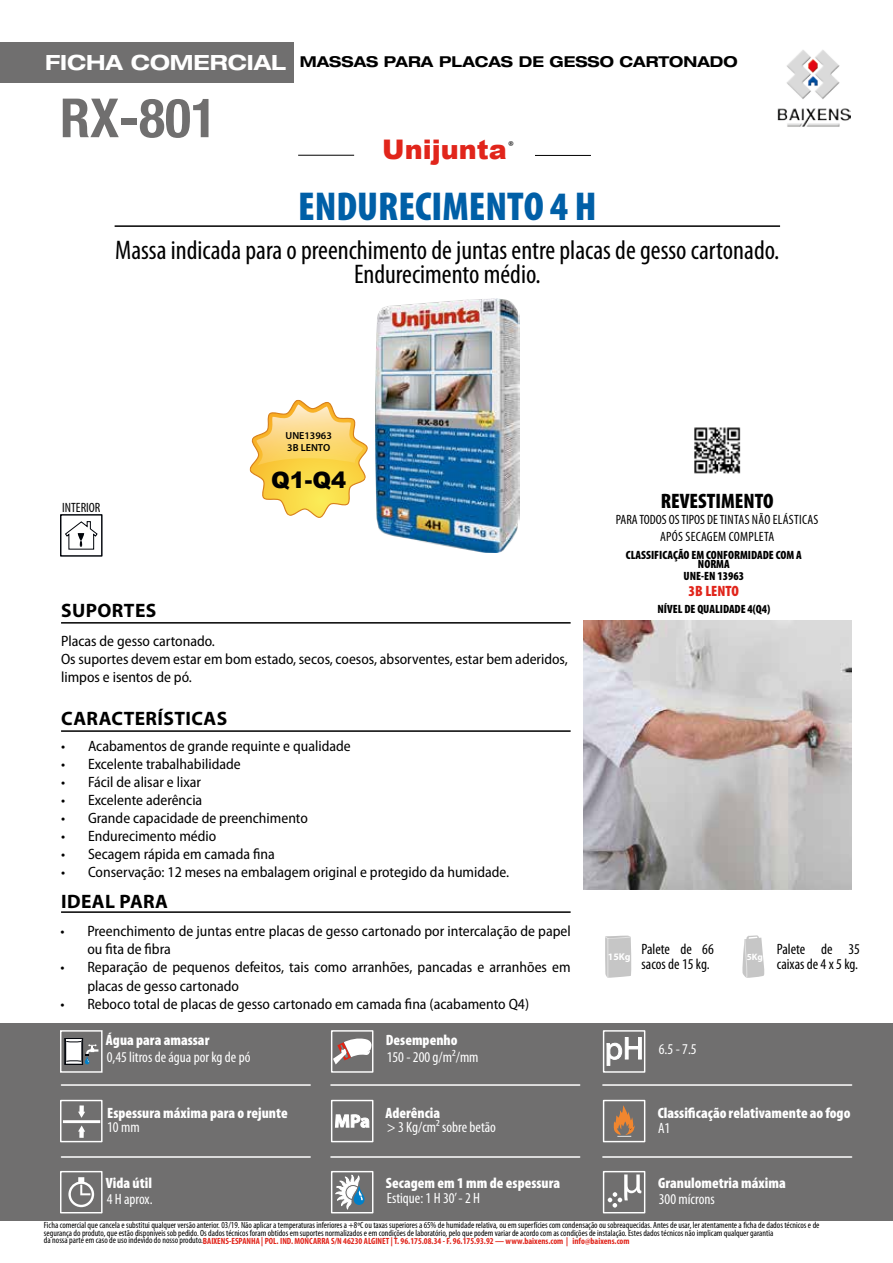
<style>
.page{position:relative;width:893px;height:1263px;background:#fff}
.page>*{position:absolute;margin:0;border:0;box-sizing:border-box;transform-origin:0 0}
.t1{font:700 condensed 54px "Helvetica Neue";color:#706f6f}
.t2{font:900 condensed 40.5px "Myriad Pro";color:#005fa7}
.t3{font:condensed 27px/24px "Myriad Pro";color:#000;text-align:center}
.t4{font:900 27px "Arial";color:#e1251b}
.t5{font:900 22.5px "Arial";color:#000}
.t6{font:700 expanded 21px "Helvetica Neue";color:#fff}
.t7{font:900 condensed 21px "Myriad Pro";color:#000}
.t8{font:700 19.5px "Myriad Pro";letter-spacing:.02em;color:#000}
.t9{font:semi-condensed 15px/18px "Myriad Pro";color:#000}
.t10{font:900 condensed 15px "Myriad Pro";color:#fff}
.t11{font:condensed 15px "Myriad Pro";color:#fff}
.t12{font:condensed 15px/15px "Myriad Pro";color:#000;text-align:right}
.t13{font:700 expanded 15px "Helvetica Neue";color:#000}
.t14{font:900 condensed 15px "Myriad Pro";color:#e1251b}
.t15{font:condensed 13.5px/16.5px "Myriad Pro";letter-spacing:.01em;color:#000;text-align:center}
.t16{font:900 condensed 12px/9px "Myriad Pro";color:#000;text-align:center}
.t17{font:600 10.2px/12.3px "Myriad Pro";color:#000}
.t18{font:condensed 9px/7.9px "Myriad Pro";color:#000}
.s1{font-weight:700;color:#e1251b}
</style>
<div class="page">
<div style="left:0;top:43px;width:294px;height:40px;background:#706f6f"></div>
<hr style="left:115px;top:225px;width:665px;height:2px;background:#000">
<div style="left:0;top:1023px;width:893px;height:197px;background:#706f6f"></div>
<div style="left:331px;top:1030px;width:42px;height:43px;border:1px solid #fff"></div>
<svg style="left:333px;top:1037px;width:39px;height:27px"></svg>
<div style="left:331px;top:1100px;width:42px;height:42px;border:1px solid #fff"></div>
<svg style="left:335px;top:1114px;width:35px;height:14px"></svg>
<div style="left:331px;top:1171px;width:42px;height:42px;border:1px solid #fff"></div>
<svg style="left:335px;top:1172px;width:30px;height:41px"></svg>
<hr style="left:331px;top:1156px;width:249px;height:2px;background:#fff">
<div style="left:603px;top:1030px;width:42px;height:43px;border:1px solid #fff"></div>
<svg style="left:606px;top:1037px;width:36px;height:29px"></svg>
<div style="left:603px;top:1100px;width:42px;height:42px;border:1px solid #fff"></div>
<svg style="left:613px;top:1105px;width:22px;height:32px"></svg>
<div style="left:603px;top:1171px;width:42px;height:42px;border:1px solid #fff"></div>
<svg style="left:608px;top:1174px;width:33px;height:33px"></svg>
<hr style="left:603px;top:1156px;width:249px;height:2px;background:#fff">
<div style="left:60px;top:1030px;width:43px;height:43px;border:1px solid #fff"></div>
<svg style="left:65px;top:1038px;width:33px;height:26px"></svg>
<div style="left:60px;top:1100px;width:43px;height:42px;border:1px solid #fff"></div>
<div style="left:63px;top:1120px;width:37px;height:3px;border:1px solid #fff"></div>
<svg style="left:78px;top:1105px;width:7px;height:13px"></svg>
<svg style="left:78px;top:1125px;width:7px;height:13px"></svg>
<div style="left:60px;top:1171px;width:43px;height:42px;border:1px solid #fff"></div>
<svg style="left:68px;top:1177px;width:26px;height:30px"></svg>
<hr style="left:61px;top:1156px;width:249px;height:2px;background:#fff">
<hr style="left:331px;top:1084px;width:249px;height:2px;background:#fff">
<hr style="left:603px;top:1084px;width:249px;height:2px;background:#fff">
<hr style="left:61px;top:1084px;width:249px;height:2px;background:#fff">
<hr style="left:298px;top:155px;width:56px;height:1px;background:#000">
<hr style="left:535px;top:155px;width:56px;height:1px;background:#000">
<img style="left:778px;top:50px;width:72px;height:77px">
<img style="left:375px;top:299px;width:145px;height:253px">
<img style="left:583px;top:621px;width:268px;height:268px">
<img style="left:694px;top:427px;width:47px;height:47px">
<svg style="left:250px;top:400px;width:118px;height:118px"></svg>
<svg style="left:742px;top:935px;width:22px;height:43px"></svg>
<svg style="left:605px;top:935px;width:26px;height:43px"></svg>
<div style="left:60px;top:514px;width:43px;height:43px;border:1px solid #01040a"></div>
<svg style="left:65px;top:521px;width:33px;height:29px"></svg>
<hr style="left:61px;top:622px;width:510px;height:2px;background:#000">
<hr style="left:61px;top:730px;width:510px;height:2px;background:#000">
<hr style="left:61px;top:911px;width:510px;height:2px;background:#000">
<h3 class="t6" style="left:45px;top:49px;width:243px">FICHA COMERCIAL</h3>
<h1 class="t1" style="left:60px;top:85px;width:158px">RX-801</h1>
<h3 class="t13" style="left:300px;top:52px;width:439px">MASSAS PARA PLACAS DE GESSO CARTONADO</h3>
<h3 class="t4" style="left:382px;top:132px;width:133px">Unijunta<sup>®</sup></h3>
<h2 class="t2" style="left:298px;top:184px;width:300px">ENDURECIMENTO 4 H</h2>
<h3 class="t3" style="left:115px;top:238px;width:666px">Massa indicada para o preenchimento de juntas entre placas de gesso cartonado.<br>Endurecimento médio.</h3>
<h3 class="t15" style="left:62px;top:499px;width:40px">INTERIOR</h3>
<h3 class="t8" style="left:61px;top:598px;width:97px">SUPORTES</h3>
<p class="t17" style="left:286px;top:429px;width:48px">UNE13963<br>3B LENTO</p>
<h3 class="t5" style="left:271px;top:464px;width:76px">Q1-Q4</h3>
<h3 class="t9" style="left:61px;top:632px;width:508px">Placas de gesso cartonado.<br>Os suportes devem estar em bom estado, secos, coesos, absorventes, estar bem aderidos, limpos e isentos de pó.</h3>
<h3 class="t8" style="left:61px;top:706px;width:168px">CARACTERÍSTICAS</h3>
<h3 class="t9" style="left:61px;top:738px;width:291px">• Acabamentos de grande requinte e qualidade</h3>
<h3 class="t9" style="left:61px;top:756px;width:181px">• Excelente trabalhabilidade</h3>
<h3 class="t9" style="left:61px;top:774px;width:141px">• Fácil de alisar e lixar</h3>
<h3 class="t9" style="left:61px;top:792px;width:143px">• Excelente aderência</h3>
<h3 class="t9" style="left:61px;top:810px;width:248px">• Grande capacidade de preenchimento</h3>
<h3 class="t9" style="left:61px;top:828px;width:157px">• Endurecimento médio</h3>
<h3 class="t9" style="left:61px;top:846px;width:215px">• Secagem rápida em camada fina</h3>
<h3 class="t9" style="left:61px;top:864px;width:450px">• Conservação: 12 meses na embalagem original e protegido da humidade.</h3>
<h3 class="t8" style="left:61px;top:889px;width:108px">IDEAL PARA</h3>
<h3 class="t9" style="left:87px;top:923px;width:485px;text-indent:-27px">• Preenchimento de juntas entre placas de gesso cartonado por intercalação de papel ou fita de fibra</h3>
<h3 class="t9" style="left:87px;top:959px;width:485px;text-indent:-27px">• Reparação de pequenos defeitos, tais como arranhões, pancadas e arranhões em placas de gesso cartonado</h3>
<h3 class="t9" style="left:60px;top:995px;width:470px">• Reboco total de placas de gesso cartonado em camada fina (acabamento Q4)</h3>
<h3 class="t10" style="left:106px;top:1032px;width:105px">Água para amassar</h3>
<h3 class="t11" style="left:107px;top:1048px;width:145px">0,45 litros de água por kg de pó</h3>
<h3 class="t10" style="left:386px;top:1032px;width:73px">Desempenho</h3>
<h3 class="t11" style="left:387px;top:1048px;width:93px">150 - 200 g/m²/mm</h3>
<h3 class="t10" style="left:107px;top:1104px;width:182px">Espessura máxima para o rejunte</h3>
<h3 class="t11" style="left:107px;top:1118px;width:34px">10 mm</h3>
<h3 class="t10" style="left:386px;top:1104px;width:56px">Aderência</h3>
<h3 class="t11" style="left:387px;top:1118px;width:111px">&gt; 3 Kg/cm2 sobre betão</h3>
<h3 class="t7" style="left:661px;top:489px;width:114px">REVESTIMENTO</h3>
<h3 class="t15" style="left:616px;top:511px;width:204px">PARA TODOS OS TIPOS DE TINTAS NÃO ELÁSTICAS<br>APÓS SECAGEM COMPLETA</h3>
<h3 class="t16" style="left:626px;top:550px;width:177px">CLASSIFICAÇÃO EM CONFORMIDADE COM A<br>NORMA</h3>
<h3 class="t16" style="left:683px;top:571px;width:62px">UNE-EN 13963</h3>
<h3 class="t14" style="left:689px;top:583px;width:52px">3B LENTO</h3>
<h3 class="t16" style="left:657px;top:604px;width:114px">NÍVEL DE QUALIDADE 4(Q4)</h3>
<h3 class="t12" style="left:608px;top:941px;width:107px"><sub>15Kg</sub> Palete de 66 sacos de 15 kg.</h3>
<h3 class="t11" style="left:659px;top:1040px;width:39px">6.5 - 7.5</h3>
<h3 class="t12" style="left:747px;top:941px;width:115px"><sub>5Kg</sub> Palete de 35 caixas de 4 x 5 kg.</h3>
<h3 class="t10" style="left:658px;top:1104px;width:194px">Classificação relativamente ao fogo</h3>
<h3 class="t11" style="left:658px;top:1119px;width:14px">A1</h3>
<h3 class="t10" style="left:106px;top:1174px;width:48px">Vida útil</h3>
<h3 class="t10" style="left:658px;top:1174px;width:129px">Granulometria máxima</h3>
<h3 class="t10" style="left:386px;top:1174px;width:176px">Secagem em 1 mm de espessura</h3>
<h3 class="t11" style="left:387px;top:1189px;width:95px">Estique: 1 H 30’ - 2 H</h3>
<h3 class="t11" style="left:659px;top:1190px;width:57px">300 mícrons</h3>
<h3 class="t11" style="left:107px;top:1190px;width:47px">4 H aprox.</h3>
<p class="t18" style="left:44px;top:1221px;width:777px">Ficha comercial que cancela e substitui qualquer versão anterior. 03/19. Não aplicar a temperaturas inferiores a +8ºC ou taxas superiores a 65% de humidade relativa, ou em superfícies com condensação ou sobreaquecidas. Antes de usar, ler atentamente a ficha de dados técnicos e de segurança do produto, que estão disponíveis sob pedido. Os dados técnicos foram obtidos em suportes normalizados e em condições de laboratório, pelo que podem variar de acordo com as condições de instalação. Estes dados técnicos não implicam qualquer garantia<br>da nossa parte em caso de uso indevido do nosso produto.<span class="s1">BAIXENS-ESPANHA | POL. IND. MONCARRA S/N 46230 ALGINET | T. 96.175.08.34 - F. 96.175.93.92 — www.baixens.com | info@baixens.com</span></p>
</div>
